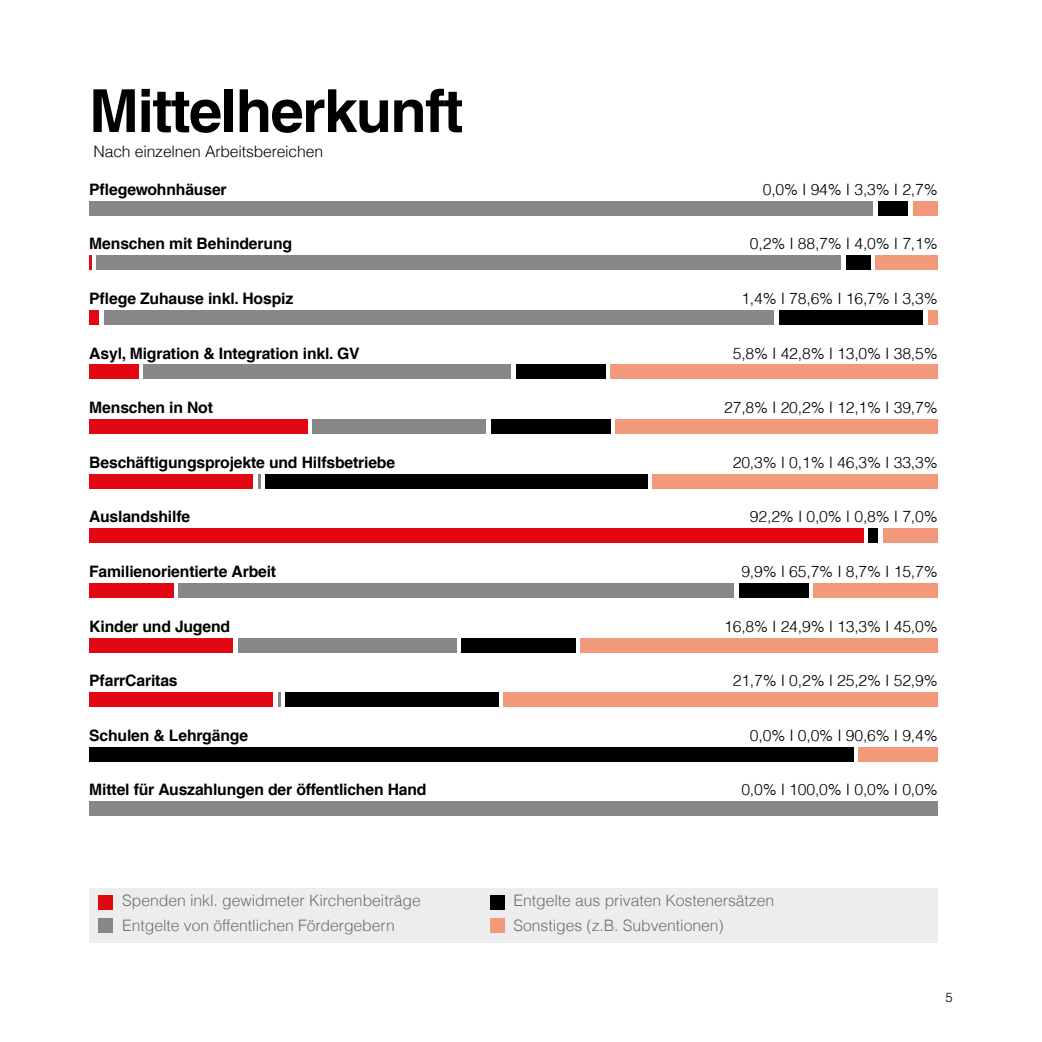
<style>
.page{position:relative;width:1042px;height:1042px;background:#fff}
.page>*{position:absolute;margin:0;border:0;box-sizing:border-box;transform-origin:0 0}
.t1{font:700 59.5px "Helvetica LT Com";letter-spacing:-.025em;color:#000}
.t2{font:300 15.75px "Helvetica LT Com";letter-spacing:-.01em;color:#000}
.t3{font:700 15.75px "Helvetica LT Com";letter-spacing:-.01em;color:#000}
.t4{font:300 15.75px/25px "Helvetica LT Com";letter-spacing:-.005em;color:#706f6f}
.t5{font:300 13.12px "Helvetica LT Std";color:#000}
</style>
<div class="page">
<div style="left:89px;top:888px;width:849px;height:55px;background:#ededed"></div>
<div style="left:99px;top:895px;width:14px;height:14px;background:#e30613"></div>
<div style="left:99px;top:918px;width:14px;height:15px;background:#878787"></div>
<div style="left:490px;top:895px;width:14px;height:14px;background:#000"></div>
<div style="left:490px;top:918px;width:14px;height:15px;background:#f3997b"></div>
<div style="left:89px;top:201px;width:784px;height:15px;background:#878787"></div>
<div style="left:878px;top:201px;width:30px;height:15px;background:#000"></div>
<div style="left:913px;top:201px;width:25px;height:15px;background:#f3997b"></div>
<hr style="left:89px;top:255px;width:3px;height:15px;background:#e30613">
<div style="left:97px;top:255px;width:744px;height:15px;background:#878787"></div>
<div style="left:846px;top:255px;width:25px;height:15px;background:#000"></div>
<div style="left:876px;top:255px;width:62px;height:15px;background:#f3997b"></div>
<div style="left:89px;top:310px;width:10px;height:15px;background:#e30613"></div>
<div style="left:104px;top:310px;width:670px;height:15px;background:#878787"></div>
<div style="left:779px;top:310px;width:144px;height:15px;background:#000"></div>
<div style="left:89px;top:365px;width:50px;height:14px;background:#e30613"></div>
<div style="left:144px;top:365px;width:367px;height:14px;background:#878787"></div>
<div style="left:516px;top:365px;width:89px;height:14px;background:#000"></div>
<div style="left:610px;top:365px;width:328px;height:14px;background:#f3997b"></div>
<div style="left:89px;top:419px;width:219px;height:15px;background:#e30613"></div>
<div style="left:313px;top:419px;width:173px;height:15px;background:#878787"></div>
<div style="left:491px;top:419px;width:119px;height:15px;background:#000"></div>
<div style="left:615px;top:419px;width:323px;height:15px;background:#f3997b"></div>
<div style="left:89px;top:474px;width:164px;height:15px;background:#e30613"></div>
<div style="left:265px;top:474px;width:382px;height:15px;background:#000"></div>
<div style="left:652px;top:474px;width:286px;height:15px;background:#f3997b"></div>
<div style="left:89px;top:528px;width:774px;height:15px;background:#e30613"></div>
<div style="left:868px;top:528px;width:10px;height:15px;background:#000"></div>
<div style="left:883px;top:528px;width:55px;height:15px;background:#f3997b"></div>
<div style="left:89px;top:583px;width:85px;height:15px;background:#e30613"></div>
<div style="left:179px;top:583px;width:555px;height:15px;background:#878787"></div>
<div style="left:739px;top:583px;width:70px;height:15px;background:#000"></div>
<div style="left:814px;top:583px;width:124px;height:15px;background:#f3997b"></div>
<div style="left:89px;top:637px;width:144px;height:15px;background:#e30613"></div>
<div style="left:238px;top:637px;width:218px;height:15px;background:#878787"></div>
<div style="left:461px;top:637px;width:114px;height:15px;background:#000"></div>
<div style="left:580px;top:637px;width:358px;height:15px;background:#f3997b"></div>
<div style="left:89px;top:692px;width:184px;height:15px;background:#e30613"></div>
<svg style="left:278px;top:692px;width:2px;height:15px"></svg>
<div style="left:285px;top:692px;width:214px;height:15px;background:#000"></div>
<div style="left:504px;top:692px;width:434px;height:15px;background:#f3997b"></div>
<div style="left:89px;top:747px;width:764px;height:14px;background:#000"></div>
<div style="left:858px;top:747px;width:80px;height:14px;background:#f3997b"></div>
<div style="left:89px;top:801px;width:849px;height:15px;background:#878787"></div>
<div style="left:928px;top:310px;width:10px;height:15px;background:#f3997b"></div>
<svg style="left:258px;top:474px;width:2px;height:15px"></svg>
<h1 class="t1" style="left:89px;top:75px;width:376px">Mittelherkunft</h1>
<p class="t2" style="left:94px;top:141px;width:231px">Nach einzelnen Arbeitsbereichen</p>
<p class="t3" style="left:89px;top:180px;width:139px">Pflegewohnhäuser</p>
<p class="t2" style="left:763px;top:179px;width:176px">0,0% I 94% I 3,3% I 2,7%</p>
<p class="t3" style="left:89px;top:234px;width:204px">Menschen mit Behinderung</p>
<p class="t2" style="left:750px;top:234px;width:189px">0,2% I 88,7% I 4,0% I 7,1%</p>
<p class="t3" style="left:89px;top:289px;width:205px">Pflege Zuhause inkl. Hospiz</p>
<p class="t2" style="left:741px;top:289px;width:198px">1,4% I 78,6% I 16,7% I 3,3%</p>
<p class="t3" style="left:89px;top:343px;width:272px">Asyl, Migration &amp; Integration inkl. GV</p>
<p class="t2" style="left:733px;top:343px;width:207px">5,8% I 42,8% I 13,0% I 38,5%</p>
<p class="t3" style="left:89px;top:398px;width:125px">Menschen in Not</p>
<p class="t2" style="left:724px;top:398px;width:215px">27,8% I 20,2% I 12,1% I 39,7%</p>
<p class="t3" style="left:89px;top:453px;width:307px">Beschäftigungsprojekte und Hilfsbetriebe</p>
<p class="t2" style="left:733px;top:452px;width:207px">20,3% I 0,1% I 46,3% I 33,3%</p>
<p class="t3" style="left:89px;top:507px;width:102px">Auslandshilfe</p>
<p class="t2" style="left:750px;top:507px;width:189px">92,2% I 0,0% I 0,8% I 7,0%</p>
<p class="t3" style="left:89px;top:562px;width:188px">Familienorientierte Arbeit</p>
<p class="t2" style="left:741px;top:561px;width:198px">9,9% I 65,7% I 8,7% I 15,7%</p>
<p class="t3" style="left:89px;top:616px;width:142px">Kinder und Jugend</p>
<p class="t2" style="left:724px;top:616px;width:215px">16,8% I 24,9% I 13,3% I 45,0%</p>
<p class="t3" style="left:89px;top:671px;width:90px">PfarrCaritas</p>
<p class="t2" style="left:733px;top:671px;width:207px">21,7% I 0,2% I 25,2% I 52,9%</p>
<p class="t3" style="left:89px;top:725px;width:160px">Schulen &amp; Lehrgänge</p>
<p class="t2" style="left:750px;top:725px;width:189px">0,0% I 0,0% I 90,6% I 9,4%</p>
<p class="t3" style="left:89px;top:780px;width:339px">Mittel für Auszahlungen der öffentlichen Hand</p>
<p class="t2" style="left:741px;top:780px;width:198px">0,0% I 100,0% I 0,0% I 0,0%</p>
<p class="t4" style="left:122px;top:888px;width:300px">Spenden inkl. gewidmeter Kirchenbeiträge<br>Entgelte von öffentlichen Fördergebern</p>
<p class="t4" style="left:513px;top:888px;width:262px">Entgelte aus privaten Kostenersätzen<br>Sonstiges (z.B. Subventionen)</p>
<p class="t5" style="left:945px;top:989px;width:9px">5</p>
</div>
